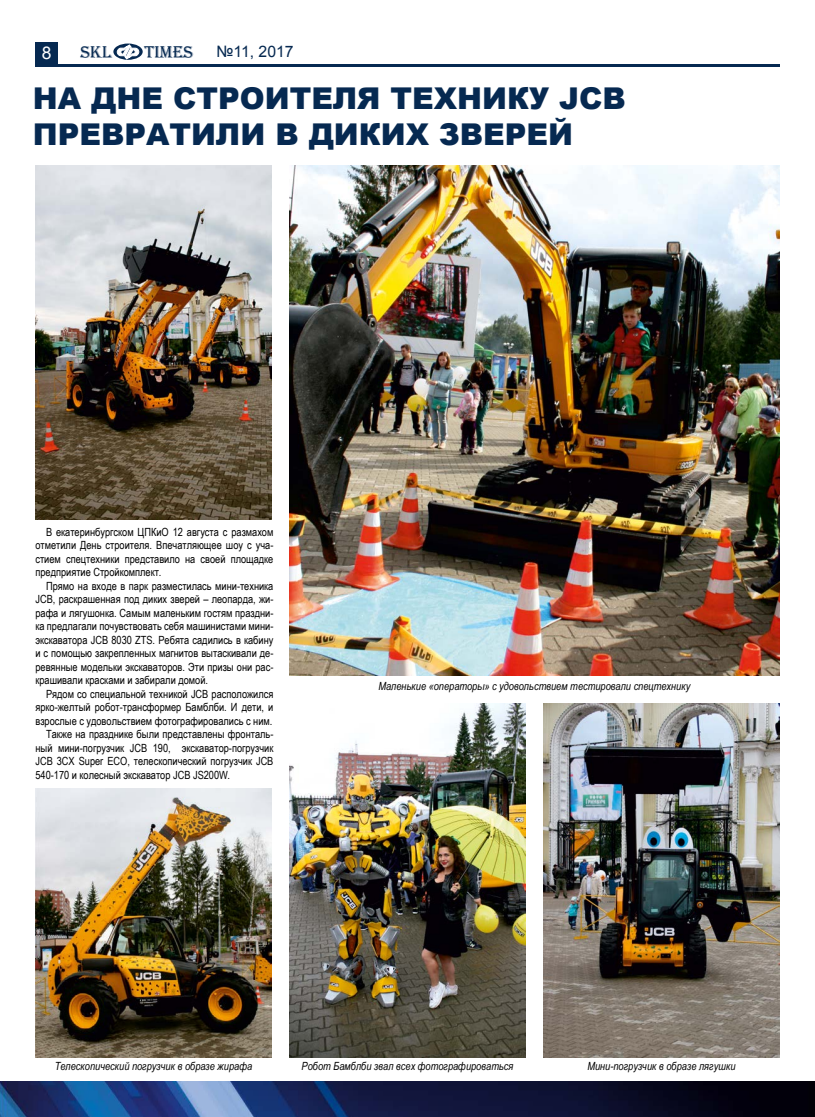
<style>
.page{position:relative;width:815px;height:1117px;background:#fff}
.page>*{position:absolute;margin:0;border:0;box-sizing:border-box;transform-origin:0 0}
.t1{font:900 30px/36px "Arial";color:#062951}
.t2{font:17.5px "Algerian";color:#062951}
.t3{font:17.5px "Arial";color:#fff}
.t4{font:15.75px "Arial";color:#062951}
.t5{font:11.25px/13.5px "Arial Narrow";color:#000;text-align:justify}
.t6{font:italic 11.25px "Arial Narrow";color:#000}
</style>
<div class="page">
<hr style="left:35px;top:64px;width:745px;height:3px;background:#062951">
<div style="left:35px;top:42px;width:23px;height:22px;background:#062951"></div>
<svg style="left:113px;top:44px;width:30px;height:16px"></svg>
<svg style="left:117px;top:45px;width:22px;height:14px"></svg>
<img style="left:0;top:1081px;width:815px;height:35px">
<img style="left:543px;top:703px;width:237px;height:353px">
<img style="left:35px;top:165px;width:237px;height:354px">
<img style="left:289px;top:703px;width:237px;height:353px">
<img style="left:35px;top:788px;width:237px;height:268px">
<img style="left:289px;top:165px;width:491px;height:510px">
<h2 class="t3" style="left:42px;top:41px;width:11px">8</h2>
<h2 class="t2" style="left:81px;top:43px;width:33px">SKL</h2>
<h2 class="t2" style="left:144px;top:43px;width:50px">TIMES</h2>
<h3 class="t4" style="left:217px;top:41px;width:79px">№11, 2017</h3>
<h1 class="t1" style="left:33px;top:79px;width:594px">НА ДНЕ СТРОИТЕЛЯ ТЕХНИКУ JCB<br>ПРЕВРАТИЛИ В ДИКИХ ЗВЕРЕЙ</h1>
<p class="t5" style="left:35px;top:524px;width:240px;text-indent:11px">В екатеринбургском ЦПКиО 12 августа с размахом отметили День строителя. Впечатляющее шоу с уча&shy;стием спецтехники представило на своей площадке предприятие Стройкомплект.</p>
<p class="t5" style="left:35px;top:578px;width:240px;text-indent:11px">Прямо на входе в парк разместилась мини-техника JCB, раскрашенная под диких зверей – леопарда, жи&shy;рафа и лягушонка. Самым маленьким гостям праздни&shy;ка предлагали почувствовать себя машинистами мини&shy;экскаватора JCB 8030 ZTS. Ребята садились в кабину и с помощью закрепленных магнитов вытаскивали де&shy;ревянные модельки экскаваторов. Эти призы они рас&shy;крашивали красками и забирали домой.</p>
<p class="t5" style="left:46px;top:686px;width:229px">Рядом со специальной техникой JCB расположился</p>
<p class="t5" style="left:35px;top:700px;width:240px">ярко-желтый робот-трансформер Бамблби. И дети, и</p>
<p class="t5" style="left:35px;top:713px;width:238px">взрослые с удовольствием фотографировались с ним.</p>
<p class="t5" style="left:46px;top:727px;width:229px">Также на празднике были представлены фронталь-</p>
<p class="t5" style="left:35px;top:740px;width:240px">ный мини-погрузчик JCB 190, экскаватор-погрузчик</p>
<p class="t5" style="left:35px;top:754px;width:240px">JCB 3CX Super ECO, телескопический погрузчик JCB</p>
<p class="t5" style="left:35px;top:767px;width:196px">540-170 и колесный экскаватор JCB JS200W.</p>
<p class="t6" style="left:378px;top:677px;width:313px">Маленькие «операторы» с удовольствием тестировали спецтехнику</p>
<p class="t6" style="left:55px;top:1057px;width:199px">Телескопический погрузчик в образе жирафа</p>
<p class="t6" style="left:302px;top:1057px;width:213px">Робот Бамблби звал всех фотографироваться</p>
<p class="t6" style="left:587px;top:1057px;width:150px">Мини-погрузчик в образе лягушки</p>
</div>
